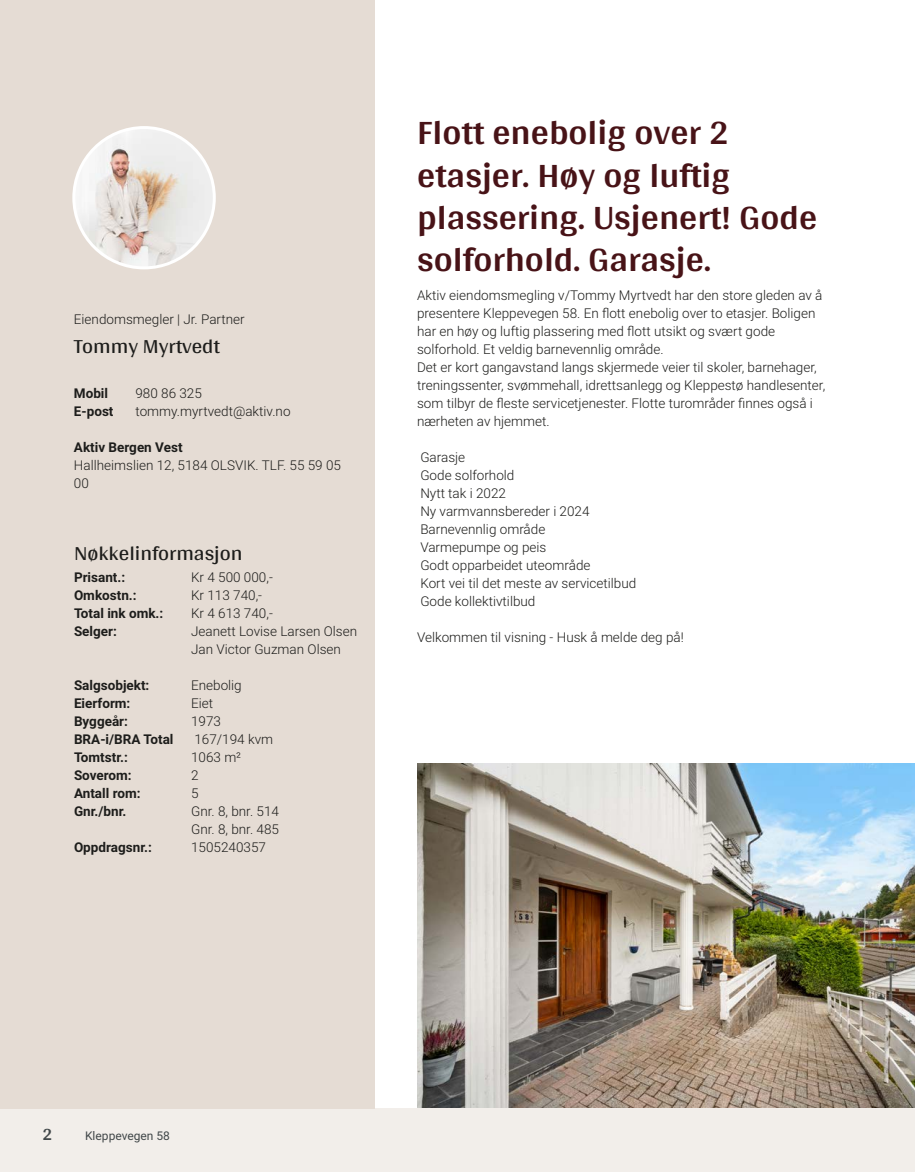
<style>
.page{position:relative;width:915px;height:1172px;background:#fff}
.page>*{position:absolute;margin:0;border:0;box-sizing:border-box;transform-origin:0 0}
.t1{font:700 36px/42px "Arya";color:#481317}
.t2{font:21px "Arya";color:#1d1d1b}
.t3{font:700 18px "Arya";color:#414749}
.t4{font:300 13.5px/18px "Roboto Vitec";color:#1d1d1b}
.t5{font:700 13.5px "Roboto Vitec";color:#1d1d1b}
.t6{font:12px "Roboto Vitec";color:#414749}
</style>
<div class="page">
<div style="left:0;top:1108px;width:914px;height:64px;background:#f2eeea"></div>
<div style="left:0;top:0;width:374px;height:1108px;background:#e5dcd4"></div>
<img style="left:74px;top:128px;width:140px;height:140px;border-radius:70px">
<div style="left:72px;top:126px;width:144px;height:143px;border:3px solid #fff;border-radius:50%"></div>
<img style="left:417px;top:764px;width:497px;height:344px">
<p class="t4" style="left:74px;top:309px;width:172px">Eiendomsmegler | Jr. Partner</p>
<h2 class="t2" style="left:74px;top:333px;width:147px">Tommy Myrtvedt</h2>
<p class="t5" style="left:74px;top:384px;width:36px">Mobil</p>
<p class="t4" style="left:135px;top:384px;width:68px">980 86 325</p>
<p class="t5" style="left:74px;top:402px;width:41px">E‑post</p>
<p class="t4" style="left:135px;top:402px;width:156px">tommy.myrtvedt@aktiv.no</p>
<p class="t5" style="left:74px;top:438px;width:110px">Aktiv Bergen Vest</p>
<p class="t4" style="left:74px;top:456px;width:268px">Hallheimslien 12, 5184 OLSVIK. TLF. 55 59 05<br>00</p>
<h2 class="t2" style="left:74px;top:541px;width:170px">Nøkkelinformasjon</h2>
<p class="t5" style="left:74px;top:568px;width:53px">Prisant.:</p>
<p class="t4" style="left:191px;top:568px;width:83px">Kr 4 500 000,‑</p>
<p class="t5" style="left:74px;top:586px;width:64px">Omkostn.:</p>
<p class="t4" style="left:191px;top:586px;width:72px">Kr 113 740,‑</p>
<p class="t5" style="left:74px;top:604px;width:91px">Total ink omk.:</p>
<p class="t4" style="left:191px;top:604px;width:83px">Kr 4 613 740,‑</p>
<p class="t5" style="left:74px;top:622px;width:44px">Selger:</p>
<p class="t4" style="left:191px;top:622px;width:167px">Jeanett Lovise Larsen Olsen<br>Jan Victor Guzman Olsen</p>
<p class="t5" style="left:74px;top:676px;width:77px">Salgsobjekt:</p>
<p class="t4" style="left:191px;top:676px;width:52px">Enebolig</p>
<p class="t5" style="left:74px;top:694px;width:58px">Eierform:</p>
<p class="t4" style="left:191px;top:694px;width:24px">Eiet</p>
<p class="t5" style="left:74px;top:712px;width:55px">Byggeår:</p>
<p class="t4" style="left:191px;top:712px;width:31px">1973</p>
<p class="t5" style="left:74px;top:730px;width:101px">BRA‑i/BRA Total</p>
<p class="t4" style="left:194px;top:730px;width:80px">167/194 kvm</p>
<p class="t5" style="left:74px;top:748px;width:55px">Tomtstr.:</p>
<p class="t4" style="left:191px;top:748px;width:52px">1063 m²</p>
<p class="t5" style="left:74px;top:766px;width:59px">Soverom:</p>
<p class="t4" style="left:191px;top:766px;width:9px">2</p>
<p class="t5" style="left:74px;top:784px;width:68px">Antall rom:</p>
<p class="t4" style="left:191px;top:784px;width:9px">5</p>
<p class="t5" style="left:74px;top:802px;width:54px">Gnr./bnr.</p>
<p class="t4" style="left:191px;top:802px;width:89px">Gnr. 8, bnr. 514<br>Gnr. 8, bnr. 485</p>
<p class="t5" style="left:74px;top:838px;width:79px">Oppdragsnr.:</p>
<p class="t4" style="left:191px;top:838px;width:76px">1505240357</p>
<h1 class="t1" style="left:417px;top:111px;width:402px">Flott enebolig over 2 etasjer. Høy og luftig plassering. Usjenert! Gode solforhold. Garasje.</h1>
<p class="t4" style="left:417px;top:286px;width:409px">Aktiv eiendomsmegling v/Tommy Myrtvedt har den store gleden av å presentere Kleppevegen 58. En flott enebolig over to etasjer. Boligen har en høy og luftig plassering med flott utsikt og svært gode solforhold. Et veldig barnevennlig område.<br>Det er kort gangavstand langs skjermede veier til skoler, barnehager, treningssenter, svømmehall, idrettsanlegg og Kleppestø handlesenter, som tilbyr de fleste servicetjenester. Flotte turområder finnes også i nærheten av hjemmet.</p>
<p class="t4" style="left:420px;top:448px;width:217px">Garasje<br>Gode solforhold<br>Nytt tak i 2022<br>Ny varmvannsbereder i 2024<br>Barnevennlig område<br>Varmepumpe og peis<br>Godt opparbeidet uteområde<br>Kort vei til det meste av servicetilbud<br>Gode kollektivtilbud</p>
<p class="t4" style="left:417px;top:628px;width:268px">Velkommen til visning ‑ Husk å melde deg på!</p>
<h3 class="t3" style="left:43px;top:1123px;width:11px">2</h3>
<p class="t6" style="left:85px;top:1127px;width:86px">Kleppevegen 58</p>
</div>
